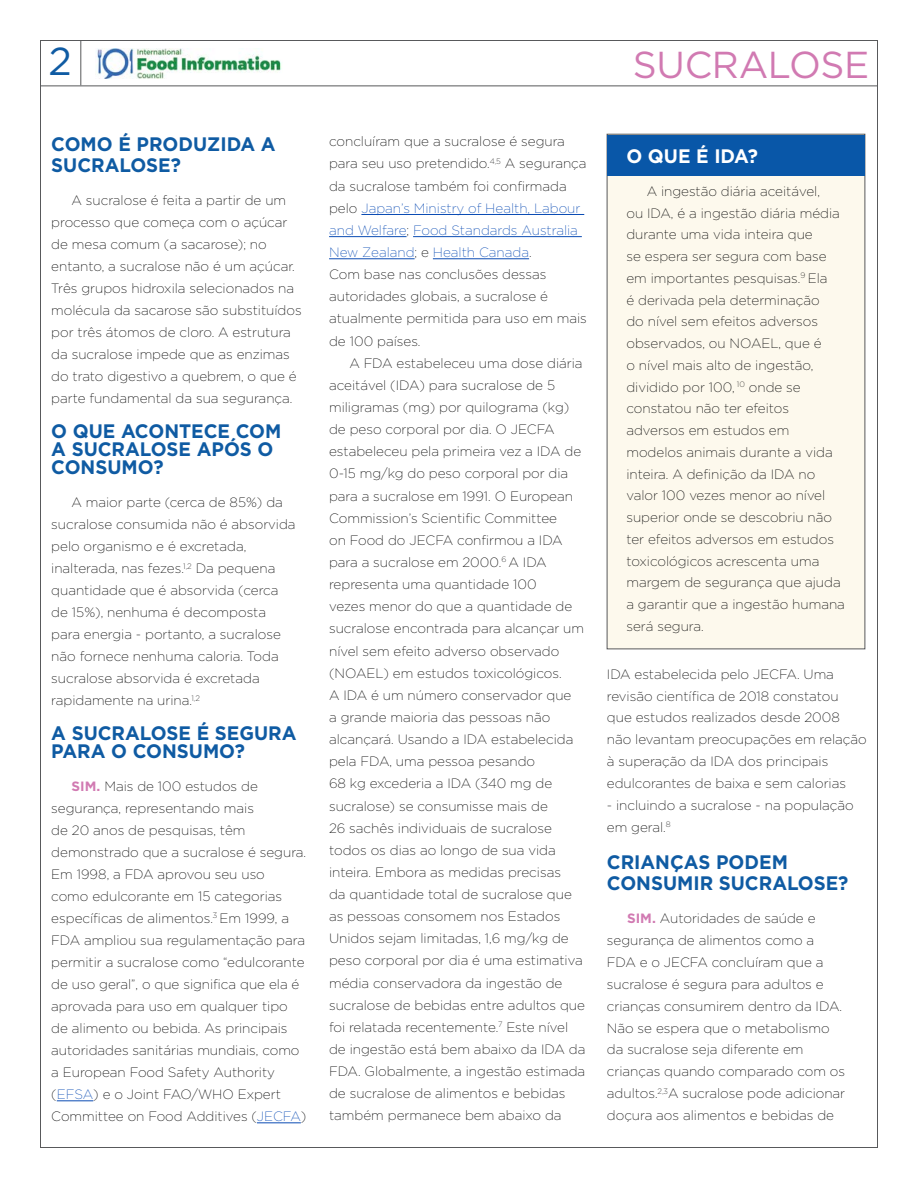
<style>
.page{position:relative;width:918px;height:1188px;background:#fff}
.page>*{position:absolute;margin:0;border:0;box-sizing:border-box;transform-origin:0 0}
.t1{font:39px "Gotham";color:#0f5ba3}
.t2{font:37.5px "Gotham";letter-spacing:-.01em;color:#d17ab2}
.t3{font:700 19.5px/18.3px "Gotham";color:#0f5ba3;scale:.96 1}
.t4{font:700 19.5px "Gotham";color:#fff;scale:.96 1}
.t5{font:200 13.5px/22.2px "Gotham";color:#000}
.s1{font-weight:700;color:#d17ab2}
.s2{color:#0b4cb4}
</style>
<div class="page">
<hr style="left:40px;top:86px;width:838px;height:1px;background:#58595b">
<hr style="left:81px;top:40px;width:1px;height:45px;background:#58595b">
<img style="left:97px;top:49px;width:185px;height:29px">
<div style="left:607px;top:134px;width:258px;height:515px;background:#fdf9ed"></div>
<hr style="left:361px;top:214px;width:223px;height:1px;background:#0b4cb4">
<hr style="left:329px;top:236px;width:78px;height:1px;background:#0b4cb4">
<hr style="left:413px;top:236px;width:169px;height:1px;background:#0b4cb4">
<hr style="left:329px;top:259px;width:86px;height:1px;background:#0b4cb4">
<hr style="left:433px;top:259px;width:96px;height:1px;background:#0b4cb4">
<hr style="left:57px;top:1101px;width:36px;height:1px;background:#0b4cb4">
<hr style="left:257px;top:1123px;width:44px;height:1px;background:#0b4cb4">
<div style="left:607px;top:135px;width:258px;height:40px;background:#0957a8"></div>
<h1 class="t1" style="left:48px;top:39px;width:25px">2</h1>
<h3 class="t3" style="left:51px;top:133px;width:235px;line-height:21.3px">COMO É PRODUZIDA A<br>SUCRALOSE?</h3>
<p class="t5" style="left:51px;top:189px;width:252px;text-indent:20px">A sucralose é feita a partir de um processo que começa com o açúcar de mesa comum (a sacarose); no entanto, a sucralose não é um açúcar.<br>Três grupos hidroxila selecionados na molécula da sacarose são substituídos por três átomos de cloro. A estrutura da sucralose impede que as enzimas do trato digestivo a quebrem, o que é parte fundamental da sua segurança.</p>
<h3 class="t3" style="left:51px;top:421px;width:241px">O QUE ACONTECE COM<br>A SUCRALOSE APÓS O<br>CONSUMO?</h3>
<p class="t5" style="left:51px;top:491px;width:246px;text-indent:20px">A maior parte (cerca de 85%) da sucralose consumida não é absorvida pelo organismo e é excretada, inalterada, nas fezes.<sup>1,2</sup> Da pequena quantidade que é absorvida (cerca de 15%), nenhuma é decomposta para energia - portanto, a sucralose não fornece nenhuma caloria. Toda sucralose absorvida é excretada rapidamente na urina.<sup>1,2</sup></p>
<h3 class="t3" style="left:51px;top:723px;width:257px">A SUCRALOSE É SEGURA<br>PARA O CONSUMO?</h3>
<p class="t5" style="left:51px;top:775px;width:257px;text-indent:20px"><span class="s1">SIM.</span> Mais de 100 estudos de segurança, representando mais<br>de 20 anos de pesquisas, têm demonstrado que a sucralose é segura.<br>Em 1998, a FDA aprovou seu uso<br>como edulcorante em 15 categorias específicas de alimentos.<sup>3</sup> Em 1999, a FDA ampliou sua regulamentação para permitir a sucralose como “edulcorante de uso geral”, o que significa que ela é aprovada para uso em qualquer tipo de alimento ou bebida. As principais autoridades sanitárias mundiais, como a European Food Safety Authority (<span class="s2">EFSA</span>) e o Joint FAO/WHO Expert Committee on Food Additives (<span class="s2">JECFA</span>)</p>
<h2 class="t2" style="left:633px;top:44px;width:238px">SUCRALOSE</h2>
<p class="t5" style="left:329px;top:130px;width:259px">concluíram que a sucralose é segura para seu uso pretendido.<sup>4,5</sup> A segurança da sucralose também foi confirmada pelo <span class="s2">Japan’s Ministry of Health, Labour and Welfare</span>; <span class="s2">Food Standards Australia New Zealand</span>; e <span class="s2">Health Canada</span>.<br>Com base nas conclusões dessas autoridades globais, a sucralose é atualmente permitida para uso em mais de 100 países.</p>
<p class="t5" style="left:329px;top:352px;width:258px;text-indent:20px">A FDA estabeleceu uma dose diária aceitável (IDA) para sucralose de 5 miligramas (mg) por quilograma (kg) de peso corporal por dia. O JECFA estabeleceu pela primeira vez a IDA de 0-15 mg/kg do peso corporal por dia para a sucralose em 1991. O European Commission’s Scientific Committee<br>on Food do JECFA confirmou a IDA para a sucralose em 2000.<sup>6</sup> A IDA representa uma quantidade 100<br>vezes menor do que a quantidade de sucralose encontrada para alcançar um nível sem efeito adverso observado (NOAEL) em estudos toxicológicos.<br>A IDA é um número conservador que<br>a grande maioria das pessoas não alcançará. Usando a IDA estabelecida pela FDA, uma pessoa pesando<br>68 kg excederia a IDA (340 mg de sucralose) se consumisse mais de<br>26 sachês individuais de sucralose todos os dias ao longo de sua vida inteira. Embora as medidas precisas<br>da quantidade total de sucralose que as pessoas consomem nos Estados Unidos sejam limitadas, 1,6 mg/kg de peso corporal por dia é uma estimativa média conservadora da ingestão de sucralose de bebidas entre adultos que foi relatada recentemente.<sup>7</sup> Este nível de ingestão está bem abaixo da IDA da FDA. Globalmente, a ingestão estimada de sucralose de alimentos e bebidas também permanece bem abaixo da</p>
<h3 class="t4" style="left:626px;top:145px;width:139px">O QUE É IDA?</h3>
<p class="t5" style="left:626px;top:180px;width:220px;line-height:21.8px;text-indent:20px">A ingestão diária aceitável,<br>ou IDA, é a ingestão diária média durante uma vida inteira que<br>se espera ser segura com base em importantes pesquisas.<sup>9</sup> Ela<br>é derivada pela determinação<br>do nível sem efeitos adversos observados, ou NOAEL, que é<br>o nível mais alto de ingestão, dividido por 100, <sup>10</sup> onde se constatou não ter efeitos adversos em estudos em modelos animais durante a vida inteira. A definição da IDA no valor 100 vezes menor ao nível superior onde se descobriu não ter efeitos adversos em estudos toxicológicos acrescenta uma margem de segurança que ajuda a garantir que a ingestão humana será segura.</p>
<p class="t5" style="left:607px;top:663px;width:261px">IDA estabelecida pelo JECFA. Uma revisão científica de 2018 constatou que estudos realizados desde 2008 não levantam preocupações em relação à superação da IDA dos principais edulcorantes de baixa e sem calorias</p>
<p class="t5" style="left:607px;top:794px;width:248px">- incluindo a sucralose - na população em geral.<sup>8</sup></p>
<h3 class="t3" style="left:607px;top:851px;width:253px;line-height:21.1px">CRIANÇAS PODEM<br>CONSUMIR SUCRALOSE?</h3>
<p class="t5" style="left:607px;top:907px;width:240px;text-indent:20px"><span class="s1">SIM.</span> Autoridades de saúde e segurança de alimentos como a<br>FDA e o JECFA concluíram que a sucralose é segura para adultos e crianças consumirem dentro da IDA.<br>Não se espera que o metabolismo da sucralose seja diferente em crianças quando comparado com os adultos.<sup>2,3</sup>A sucralose pode adicionar doçura aos alimentos e bebidas de</p>
</div>
